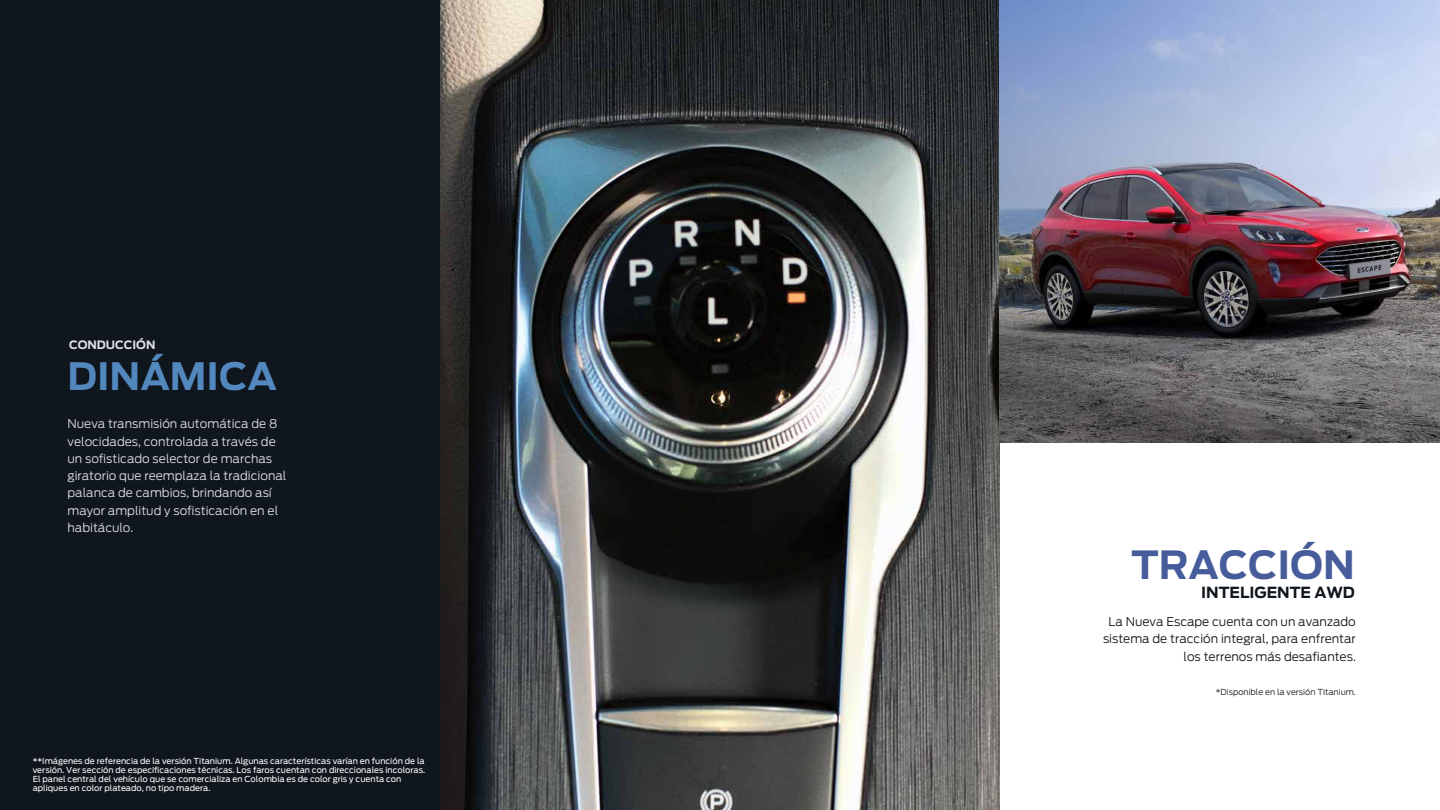
<style>
.page{position:relative;width:1440px;height:810px;background:#fff}
.page>*{position:absolute;margin:0;border:0;box-sizing:border-box;transform-origin:0 0}
.t1{font:700 38.55px "Ford Antenna";color:#465c9b}
.t2{font:700 37.5px "Ford Antenna";color:#5288be}
.t3{font:700 15.23px "Ford Antenna";color:#10161d}
.t4{font:300 12px/17.2px "Ford Antenna";color:#dddfea}
.t5{font:300 12px/17.2px "Ford Antenna";color:#10161d;text-align:right}
.t6{font:700 11.4px "Ford Antenna";color:#dddfea}
.t7{font:8.25px/9px "Ford Antenna";color:#fff}
.t8{font:300 8.25px "Ford Antenna";color:#10161d}
</style>
<div class="page">
<div style="left:0;top:0;width:440px;height:810px;background:#10161d"></div>
<img style="left:440px;top:0;width:560px;height:810px">
<img style="left:1000px;top:1px;width:440px;height:441px">
<h3 class="t6" style="left:69px;top:334px;width:88px">CONDUCCIÓN</h3>
<h2 class="t2" style="left:68px;top:342px;width:211px">DINÁMICA</h2>
<h3 class="t4" style="left:68px;top:414px;width:220px">Nueva transmisión automática de 8 velocidades, controlada a través de un sofisticado selector de marchas giratorio que reemplaza la tradicional palanca de cambios, brindando así mayor amplitud y sofisticación en el habitáculo.</h3>
<p class="t7" style="left:33px;top:755px;width:394px">**Imágenes de referencia de la versión Titanium. Algunas características varían en función de la versión. Ver sección de especificaciones técnicas. Los faros cuentan con direccionales incoloras.<br>El panel central del vehículo que se comercializa en Colombia es de color gris y cuenta con apliques en color plateado, no tipo madera.</p>
<h1 class="t1" style="left:1131px;top:530px;width:225px">TRACCIÓN</h1>
<h3 class="t5" style="left:1103px;top:612px;width:254px">La Nueva Escape cuenta con un avanzado sistema de tracción integral, para enfrentar los terrenos más desafiantes.</h3>
<p class="t8" style="left:1216px;top:685px;width:142px">*Disponible en la versión Titanium.</p>
<h3 class="t3" style="left:1201px;top:579px;width:155px">INTELIGENTE AWD</h3>
</div>
